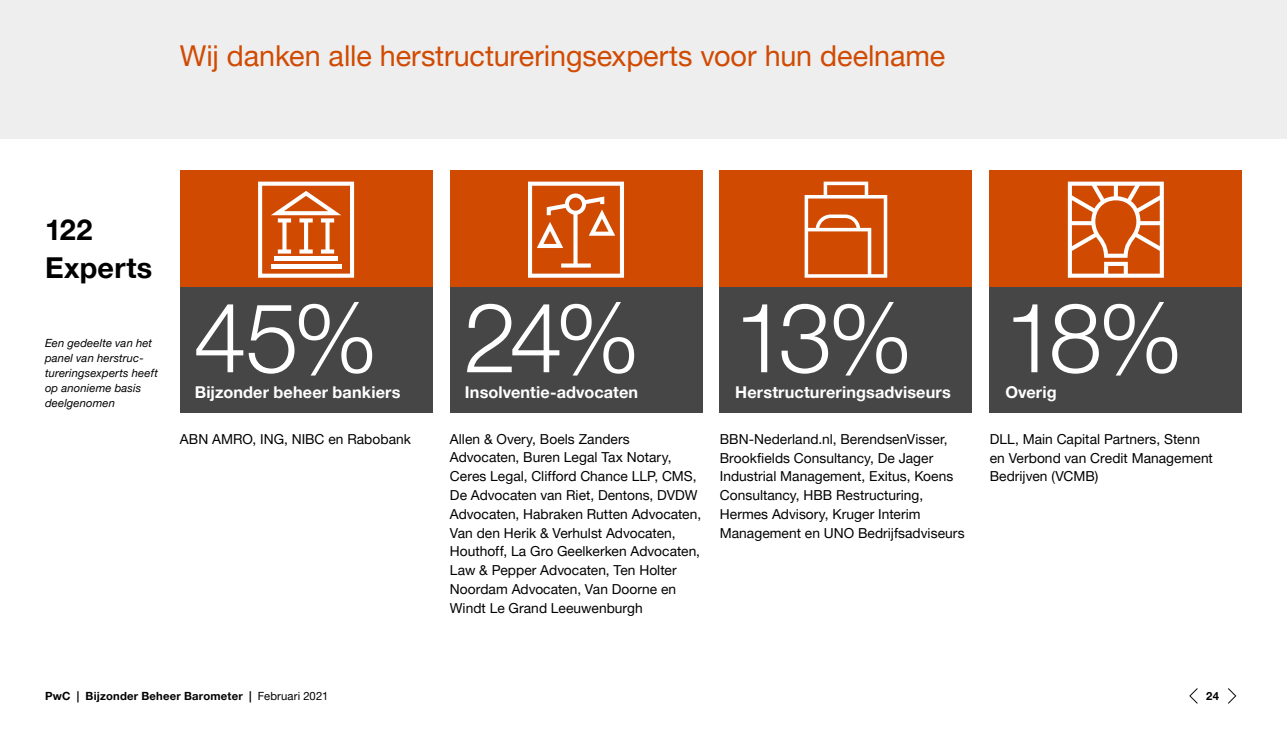
<style>
.page{position:relative;width:1287px;height:745px;background:#fff}
.page>*{position:absolute;margin:0;border:0;box-sizing:border-box;transform-origin:0 0}
.t1{font:300 96.75px "Helvetica Neue LT Pro";letter-spacing:-.09em;color:#fff}
.t2{font:28.75px "Helvetica Neue LT Pro";letter-spacing:-.005em;color:#d04a02}
.t3{font:700 28.75px/37.5px "Helvetica Neue LT Pro";letter-spacing:.01em;color:#000}
.t4{font:700 16.25px "Helvetica Neue LT Pro";letter-spacing:.01em;color:#fff}
.t5{font:13.75px/18.8px "Helvetica Neue LT Pro";letter-spacing:.005em;color:#000}
.t6{font:italic 11.25px/15px "Helvetica Neue LT Pro";letter-spacing:.015em;color:#000}
.t7{font:700 11.25px "Helvetica Neue LT Pro";letter-spacing:.02em;color:#000}
.s1{font-weight:400}
</style>
<div class="page">
<svg style="left:1189px;top:688px;width:8px;height:15px"></svg>
<svg style="left:1228px;top:688px;width:8px;height:15px"></svg>
<div style="left:0;top:0;width:1286px;height:138px;background:#eee"></div>
<div style="left:180px;top:170px;width:252px;height:117px;background:#d04a02"></div>
<div style="left:450px;top:170px;width:252px;height:117px;background:#d04a02"></div>
<div style="left:719px;top:170px;width:252px;height:117px;background:#d04a02"></div>
<div style="left:989px;top:170px;width:252px;height:117px;background:#d04a02"></div>
<div style="left:180px;top:287px;width:252px;height:126px;background:#464646"></div>
<div style="left:450px;top:287px;width:252px;height:126px;background:#464646"></div>
<div style="left:719px;top:287px;width:252px;height:126px;background:#464646"></div>
<div style="left:989px;top:287px;width:252px;height:126px;background:#464646"></div>
<svg style="left:258px;top:181px;width:96px;height:96px"></svg>
<hr style="left:270px;top:264px;width:71px;height:4px;background:#fff">
<div style="left:274px;top:256px;width:64px;height:5px;background:#fff"></div>
<svg style="left:528px;top:181px;width:96px;height:96px"></svg>
<svg style="left:804px;top:181px;width:83px;height:96px"></svg>
<svg style="left:1067px;top:181px;width:96px;height:96px"></svg>
<h2 class="t2" style="left:180px;top:38px;width:766px">Wij danken alle herstructureringsexperts voor hun deelname</h2>
<h2 class="t3" style="left:45px;top:210px;width:109px">122<br>Experts</h2>
<p class="t6" style="left:45px;top:334px;width:114px">Een gedeelte van het panel van herstruc&shy;tureringsexperts heeft op anonieme basis deelgenomen</p>
<h1 class="t1" style="left:193px;top:278px;width:186px">45%</h1>
<p class="t4" style="left:195px;top:382px;width:207px">Bijzonder beheer bankiers</p>
<h1 class="t1" style="left:463px;top:278px;width:178px">24%</h1>
<p class="t4" style="left:465px;top:382px;width:175px">Insolventie-advocaten</p>
<h1 class="t1" style="left:733px;top:278px;width:181px">13%</h1>
<p class="t4" style="left:735px;top:382px;width:217px">Herstructureringsadviseurs</p>
<h1 class="t1" style="left:1003px;top:278px;width:181px">18%</h1>
<p class="t4" style="left:1005px;top:382px;width:53px">Overig</p>
<p class="t5" style="left:180px;top:429px;width:232px">ABN AMRO, ING, NIBC en Rabobank</p>
<p class="t5" style="left:450px;top:429px;width:253px">Allen &amp; Overy, Boels Zanders Advocaten, Buren Legal Tax Notary, Ceres Legal, Clifford Chance LLP, CMS, De Advocaten van Riet, Dentons, DVDW Advocaten, Habraken Rutten Advocaten, Van den Herik &amp; Verhulst Advocaten, Houthoff, La Gro Geelkerken Advocaten, Law &amp; Pepper Advocaten, Ten Holter Noordam Advocaten, Van Doorne en Windt Le Grand Leeuwenburgh</p>
<p class="t5" style="left:719px;top:429px;width:246px">BBN-Nederland.nl, BerendsenVisser, Brookfields Consultancy, De Jager Industrial Management, Exitus, Koens Consultancy, HBB Restructuring, Hermes Advisory, Kruger Interim Management en UNO Bedrijfsadviseurs</p>
<p class="t5" style="left:989px;top:429px;width:225px">DLL, Main Capital Partners, Stenn en Verbond van Credit Management<br>Bedrijven (VCMB)</p>
<p class="t7" style="left:45px;top:688px;width:285px">PwC | Bijzonder Beheer Barometer | <span class="s1">Februari 2021</span></p>
<p class="t7" style="left:1206px;top:688px;width:14px">24</p>
</div>
